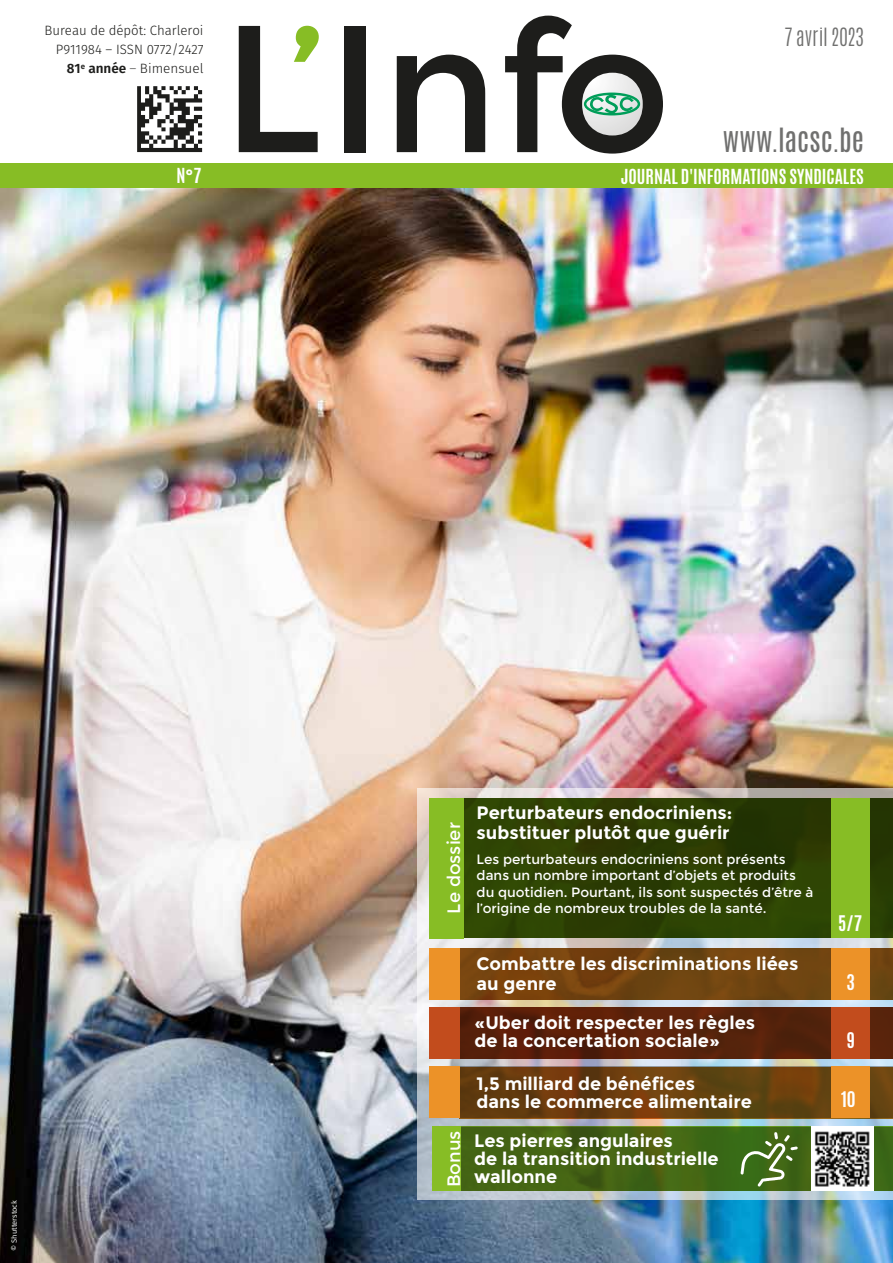
<style>
.page{position:relative;width:893px;height:1263px;background:#fff}
.page>*{position:absolute;margin:0;border:0;box-sizing:border-box;transform-origin:0 0}
.t1{font:180.6px "Montserrat";color:#1d1d1b}
.t2{font:27.9px "Antonio";letter-spacing:.01em;color:#70706f}
.t3{font:300 21px "Antonio";letter-spacing:.01em;color:#70706f}
.t4{font:700 18px/18px "Montserrat";color:#fff}
.t5{font:18px "Montserrat";color:#fff}
.t6{font:700 18px "Antonio";color:#fff}
.t7{font:700 17.25px "Antonio";color:#fff}
.t8{font:13.5px/16.5px "Montserrat";color:#fff}
.t9{font:300 13.5px/18.9px "Fira Sans";color:#1d1d1b;text-align:right}
.t10{font:7.5px "Fira Sans";color:#fff}
.s1{color:#87bd25}
.s2{font-weight:600}
.s3{font-weight:200}
</style>
<div class="page">
<img style="left:0;top:188px;width:893px;height:1075px">
<div style="left:0;top:164px;width:893px;height:24px;background:#87bd25"></div>
<img style="left:596px;top:89px;width:54px;height:53px">
<svg style="left:579px;top:70px;width:66px;height:66px"></svg>
<img style="left:137px;top:86px;width:66px;height:67px">
<svg style="left:417px;top:788px;width:476px;height:411px"></svg>
<svg style="left:460px;top:1007px;width:433px;height:51px;fill:#59210b"></svg>
<svg style="left:460px;top:1067px;width:433px;height:51px"></svg>
<div style="left:460px;top:949px;width:433px;height:51px;background:linear-gradient(to right,#78420e,#6c4612)"></div>
<div style="left:832px;top:1007px;width:38px;height:51px;background:#c24c1d"></div>
<div style="left:832px;top:1066px;width:38px;height:52px;background:#ec9228"></div>
<div style="left:832px;top:949px;width:38px;height:51px;background:#ec9228"></div>
<div style="left:429px;top:1007px;width:31px;height:51px;background:#c24c1d"></div>
<div style="left:429px;top:1066px;width:31px;height:52px;background:#ec9228"></div>
<div style="left:429px;top:949px;width:31px;height:51px;background:#ec9228"></div>
<div style="left:460px;top:798px;width:433px;height:140px;background:linear-gradient(to bottom,#2b3a03,#2d4304)"></div>
<div style="left:832px;top:798px;width:38px;height:140px;background:#87bd25"></div>
<div style="left:429px;top:798px;width:34px;height:141px;background:#87bd25"></div>
<svg style="left:460px;top:1127px;width:433px;height:64px;fill:#446614"></svg>
<div style="left:432px;top:1127px;width:28px;height:64px;background:#87bd25"></div>
<div style="left:811px;top:1127px;width:62px;height:64px;background:#fff"></div>
<img style="left:814px;top:1131px;width:56px;height:56px">
<svg style="left:740px;top:1132px;width:58px;height:54px"></svg>
<h1 class="t1" style="left:287px;top:-16px;width:385px"><span class="s1">’</span>Info</h1>
<p class="t9" style="left:45px;top:21px;width:160px">Bureau de dépôt: Charleroi<br>P911984 – ISSN 0772/2427<br><span class="s2">81</span><sup>e</sup> <span class="s2">année</span> <span class="s3">–</span> Bimensuel</p>
<h1 class="t1" style="left:221px;top:-16px;width:104px">L</h1>
<p class="t3" style="left:785px;top:22px;width:81px">7 avril 2023</p>
<h2 class="t2" style="left:723px;top:120px;width:142px">www.lacsc.be</h2>
<p class="t7" style="left:177px;top:163px;width:26px">N°7</p>
<p class="t7" style="left:621px;top:164px;width:245px">JOURNAL D'INFORMATIONS SYNDICALES</p>
<p class="t10" style="left:9px;top:1251px;width:52px;rotate:-90deg">© Shutterstock</p>
<p class="t5" style="left:443px;top:913px;width:93px;rotate:-90deg">Le dossier</p>
<p class="t4" style="left:477px;top:803px;width:257px;line-height:19.8px">Perturbateurs endocriniens: substituer plutôt que guérir</p>
<p class="t8" style="left:477px;top:851px;width:338px">Les perturbateurs endocriniens sont présents dans un nombre important d’objets et produits du quotidien. Pourtant, ils sont suspectés d’être à l’origine de nombreux troubles de la santé.</p>
<p class="t4" style="left:477px;top:954px;width:323px;line-height:19.8px">Combattre les discriminations liées au genre</p>
<p class="t4" style="left:474px;top:1014px;width:282px">«Uber doit respecter les règles de la concertation sociale»</p>
<p class="t4" style="left:477px;top:1074px;width:277px">1,5 milliard de bénéfices<br>dans le commerce alimentaire</p>
<p class="t5" style="left:443px;top:1187px;width:58px;rotate:-90deg">Bonus</p>
<p class="t4" style="left:474px;top:1132px;width:246px">Les pierres angulaires<br>de la transition industrielle wallonne</p>
<p class="t6" style="left:838px;top:910px;width:25px">5/7</p>
<p class="t6" style="left:846px;top:969px;width:10px">3</p>
<p class="t6" style="left:847px;top:1026px;width:10px">9</p>
<p class="t6" style="left:841px;top:1085px;width:16px">10</p>
</div>
